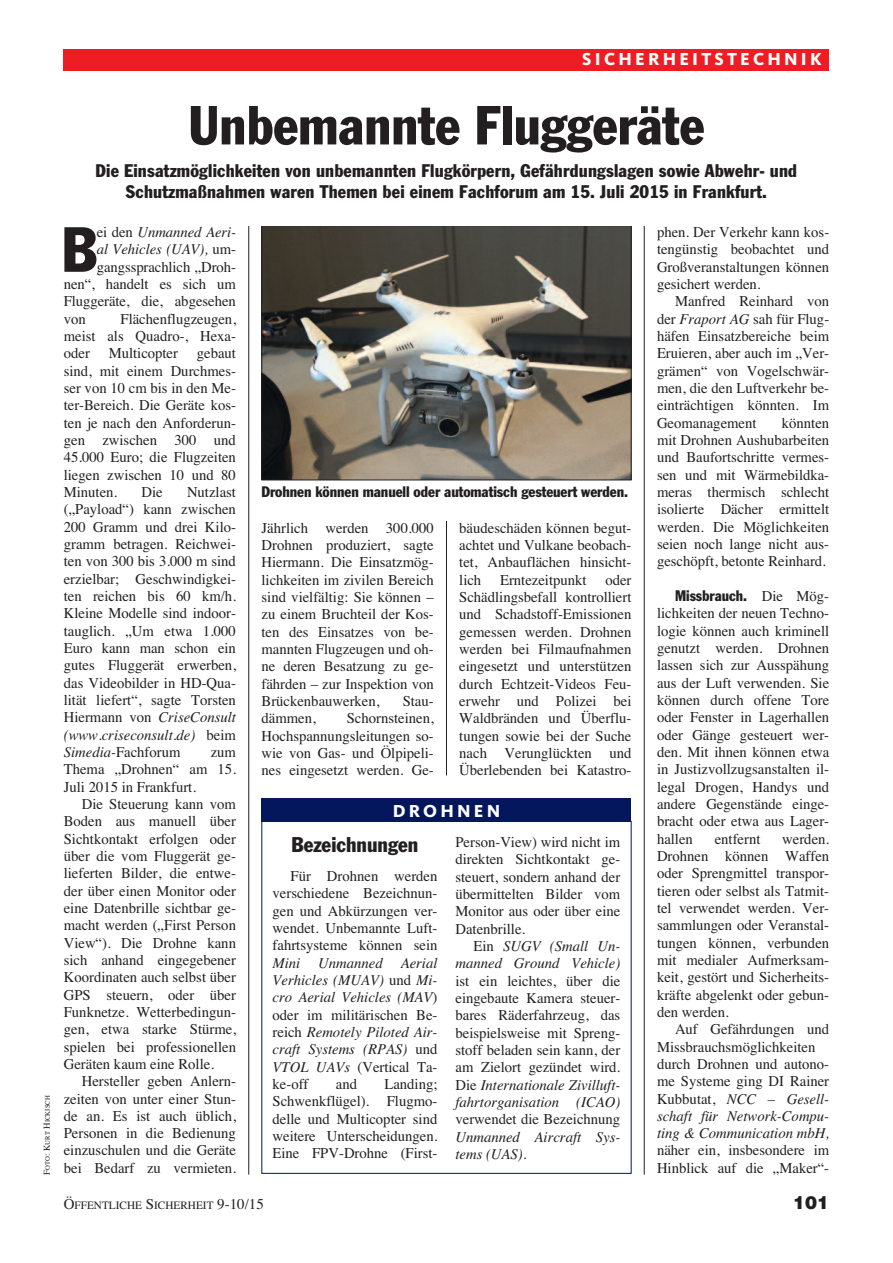
<style>
.page{position:relative;width:893px;height:1263px;background:#fff}
.page>*{position:absolute;margin:0;border:0;box-sizing:border-box;transform-origin:0 0}
.t1{font:condensed 62.55px "Franklin Gothic";color:#231f20}
.t2{font:condensed 54px "Franklin Gothic";color:#231f20}
.t3{font:condensed 21px "Franklin Gothic";color:#231f20}
.t4{font:condensed 18px/21.6px "Franklin Gothic";letter-spacing:.01em;color:#231f20;text-align:center}
.t5{font:800 18px "Kievit";letter-spacing:.175em;color:#fff}
.t6{font:900 18px "Helvetica";color:#231f20}
.t7{font:15px/17.2px "Times";color:#231f20;text-align:justify}
.t8{font:italic 15px/17.2px "Times";color:#231f20;text-align:justify}
.t9{font:condensed 15px "Franklin Gothic";letter-spacing:-.005em;color:#231f20}
.t10{font:11.25px "Times";color:#231f20}
.t11{font:6.75px "Times";color:#231f20}
.s1{font-size:9px}
.s2{font-style:normal}
.s3{font-style:italic}
.s4{font-family:"Times";font-stretch:normal}
.s5{font-size:15px}
</style>
<div class="page">
<hr style="left:644px;top:225px;width:1px;height:949px;background:#231f20">
<div style="left:64px;top:49px;width:765px;height:21px;background:#ee1d23"></div>
<hr style="left:248px;top:225px;width:1px;height:950px;background:#231f20">
<hr style="left:446px;top:519px;width:1px;height:256px;background:#231f20">
<img style="left:263px;top:227px;width:366px;height:251px">
<div style="left:261px;top:225px;width:370px;height:255px;border:1px solid #231f20"></div>
<div style="left:261px;top:798px;width:370px;height:24px;background:#04175c"></div>
<p class="t5" style="left:582px;top:53px;width:241px">SICHERHEITSTECHNIK</p>
<p class="t11" style="left:43px;top:1175px;width:81px;rotate:-90deg"><span class="s1">F</span>OTO<span class="s1">: K</span>URT <span class="s1">H</span>ICKISCH</p>
<h2 class="t2" style="left:188px;top:106px;width:518px">Unbemannte Fluggeräte</h2>
<p class="t4" style="left:96px;top:161px;width:703px">Die Einsatzmöglichkeiten von unbemannten Flugkörpern, Gefährdungslagen sowie Abwehr- und<br>Schutzmaßnahmen waren Themen bei einem Fachforum am 15. Juli 2015 in Frankfurt.</p>
<h1 class="t1" style="left:62px;top:227px;width:37px">B</h1>
<p class="t8" style="left:97px;top:223px;width:141px"><span class="s2">ei den</span> Unmanned Aeri-</p>
<p class="t8" style="left:97px;top:241px;width:141px">al Vehicles (UAV), <span class="s2">um-</span></p>
<p class="t7" style="left:97px;top:258px;width:141px">gangssprachlich „Droh-</p>
<p class="t7" style="left:64px;top:275px;width:174px">nen“, handelt es sich um</p>
<p class="t7" style="left:64px;top:293px;width:174px">Fluggeräte, die, abgesehen</p>
<p class="t7" style="left:64px;top:310px;width:24px">von</p>
<p class="t7" style="left:64px;top:310px;width:174px;text-indent:57px">Flächenflugzeugen, meist als Quadro-, Hexa&shy;oder</p>
<p class="t7" style="left:109px;top:345px;width:71px">Multicopter</p>
<p class="t7" style="left:64px;top:345px;width:174px;text-indent:133px">gebaut sind, mit einem Durchmes&shy;ser von 10 cm bis in den Me&shy;ter-Bereich. Die Geräte kos&shy;ten je nach den Anforderun&shy;gen zwischen 300 und 45.000 Euro; die Flugzeiten liegen zwischen 10 und 80<br>Minuten.</p>
<p class="t7" style="left:64px;top:483px;width:174px;text-indent:123px">Nutzlast („Payload“) kann zwischen 200 Gramm und drei Kilo&shy;gramm betragen. Reichwei&shy;ten von 300 bis 3.000 m sind erzielbar; Geschwindigkei&shy;ten reichen bis 60 km/h.<br>Kleine Modelle sind indoor&shy;tauglich. „Um etwa 1.000<br>Euro kann man schon ein gutes Fluggerät erwerben, das Videobilder in HD-Qua&shy;lität liefert“, sagte Torsten Hiermann von <span class="s3">CriseConsult (www.criseconsult.de)</span> beim <span class="s3">Simedia-</span>Fachforum</p>
<p class="t7" style="left:142px;top:483px;width:23px">Die</p>
<p class="t7" style="left:64px;top:743px;width:174px;text-indent:147px">zum Thema „Drohnen“ am 15.<br>Juli 2015 in Frankfurt.</p>
<p class="t7" style="left:64px;top:795px;width:174px;text-indent:18px">Die Steuerung kann vom Boden aus manuell über Sichtkontakt erfolgen oder über die vom Fluggerät ge&shy;lieferten Bilder, die entwe&shy;der über einen Monitor oder eine Datenbrille sichtbar ge&shy;macht werden („First Person View“). Die Drohne kann sich anhand eingegebener Koordinaten auch selbst über GPS steuern, oder über Funknetze. Wetterbedingun&shy;gen, etwa starke Stürme, spielen bei professionellen Geräten kaum eine Rolle.</p>
<p class="t7" style="left:64px;top:1072px;width:174px;text-indent:18px">Hersteller geben Anlern&shy;zeiten von unter einer Stun&shy;de an. Es ist auch üblich, Personen in die Bedienung einzuschulen und die Geräte bei Bedarf zu vermieten.</p>
<p class="t9" style="left:261px;top:486px;width:368px">Drohnen können manuell oder automatisch gesteuert werden.</p>
<p class="t7" style="left:262px;top:519px;width:174px">Jährlich werden 300.000<br>Drohnen produziert, sagte Hiermann. Die Einsatzmög&shy;lichkeiten im zivilen Bereich sind vielfältig: Sie können – zu einem Bruchteil der Kos&shy;ten des Einsatzes von be&shy;mannten Flugzeugen und oh&shy;ne deren Besatzung zu ge&shy;fährden – zur Inspektion von Brückenbauwerken,</p>
<p class="t7" style="left:403px;top:692px;width:33px">Stau-</p>
<p class="t7" style="left:262px;top:709px;width:56px">dämmen,</p>
<p class="t7" style="left:262px;top:709px;width:174px;text-indent:85px">Schornsteinen, Hochspannungsleitungen so&shy;wie von Gas- und Ölpipeli&shy;nes eingesetzt werden. Ge-</p>
<p class="t7" style="left:459px;top:519px;width:174px">bäudeschäden können begut&shy;achtet und Vulkane beobach&shy;tet, Anbauflächen hinsicht&shy;lich</p>
<p class="t7" style="left:459px;top:571px;width:174px;text-indent:146px">oder Schädlingsbefall kontrolliert und Schadstoff-Emissionen gemessen werden. Drohnen werden bei Filmaufnahmen eingesetzt und unterstützen durch Echtzeit-Videos Feu&shy;erwehr und Polizei bei Waldbränden und Überflu&shy;tungen sowie bei der Suche nach Verunglückten und Überlebenden bei Katastro-</p>
<p class="t7" style="left:500px;top:571px;width:88px">Erntezeitpunkt</p>
<p class="t5" style="left:393px;top:805px;width:109px">DROHNEN</p>
<h3 class="t3" style="left:292px;top:837px;width:128px">Bezeichnungen</h3>
<p class="t7" style="left:273px;top:867px;width:166px;text-indent:18px">Für Drohnen werden verschiedene Bezeichnun&shy;gen und Abkürzungen ver&shy;wendet. Unbemannte Luft&shy;fahrtsysteme können sein</p>
<p class="t8" style="left:273px;top:954px;width:166px">Mini Unmanned Aerial Verhicles (MUAV) <span class="s2">und</span> Mi&shy;cro Aerial Vehicles (MAV<span class="s2">) oder im militärischen Be&shy;reich</span> Remotely Piloted Air&shy;craft Systems (RPAS) <span class="s2">und </span>VTOL UAVs <span class="s2">(Vertical Ta&shy;ke-off</span></p>
<p class="t7" style="left:273px;top:1075px;width:166px;text-indent:112px">Landing; Schwenkflügel). Flugmo&shy;delle und Multicopter sind weitere Unterscheidungen.<br>Eine FPV-Drohne (First-</p>
<p class="t7" style="left:336px;top:1075px;width:23px">and</p>
<p class="t7" style="left:455px;top:833px;width:166px">Person-View) wird nicht im direkten Sichtkontakt ge&shy;steuert, sondern anhand der übermittelten Bilder vom Monitor aus oder über eine Datenbrille.</p>
<p class="t8" style="left:455px;top:937px;width:166px;text-align:right"><span class="s2">Ein</span> SUGV (Small Un&shy;manned Ground Vehicle)</p>
<p class="t7" style="left:455px;top:972px;width:166px">ist ein leichtes, über die eingebaute Kamera steuer&shy;bares Räderfahrzeug, das beispielsweise mit Spreng&shy;stoff beladen sein kann, der am Zielort gezündet wird.<br>Die <span class="s3">Internationale Zivilluft&shy;fahrtorganisation (ICAO)</span></p>
<p class="t7" style="left:455px;top:1110px;width:166px">verwendet die Bezeichnung</p>
<p class="t8" style="left:455px;top:1128px;width:166px">Unmanned Aircraft Sys&shy;tems (UAS).</p>
<p class="t7" style="left:657px;top:223px;width:174px">phen. Der Verkehr kann kos&shy;tengünstig beobachtet und Großveranstaltungen können gesichert werden.</p>
<p class="t7" style="left:657px;top:293px;width:174px;text-indent:18px">Manfred Reinhard von der <span class="s3">Fraport AG</span> sah für Flug&shy;häfen Einsatzbereiche beim Eruieren, aber auch im „Ver&shy;grämen“ von Vogelschwär&shy;men, die den Luftverkehr be&shy;einträchtigen könnten. Im Geomanagement</p>
<p class="t7" style="left:657px;top:414px;width:174px;text-indent:125px">könnten mit Drohnen Aushubarbeiten und Baufortschritte vermes&shy;sen und mit Wärmebildka&shy;meras thermisch schlecht isolierte Dächer ermittelt werden. Die Möglichkeiten seien noch lange nicht aus&shy;geschöpft, betonte Reinhard.</p>
<p class="t9" style="left:675px;top:590px;width:156px">Missbrauch. <span class="s4">Die Mög-</span></p>
<p class="t7" style="left:657px;top:604px;width:174px">lichkeiten der neuen Techno&shy;logie können auch kriminell genutzt werden. Drohnen lassen sich zur Ausspähung aus der Luft verwenden. Sie können durch offene Tore oder Fenster in Lagerhallen oder Gänge gesteuert wer&shy;den. Mit ihnen können etwa in Justizvollzugsanstalten il&shy;legal Drogen, Handys und andere Gegenstände einge&shy;bracht oder etwa aus Lager&shy;hallen</p>
<p class="t7" style="left:657px;top:830px;width:174px;text-indent:125px">werden.<br>Drohnen können Waffen oder Sprengmittel transpor&shy;tieren oder selbst als Tatmit&shy;tel verwendet werden. Ver&shy;sammlungen oder Veranstal&shy;tungen können, verbunden mit medialer Aufmerksam&shy;keit, gestört und Sicherheits&shy;kräfte abgelenkt oder gebun&shy;den werden.</p>
<p class="t7" style="left:657px;top:1020px;width:174px;text-align:left;text-indent:18px">Auf Gefährdungen und<br>Missbrauchsmöglichkeiten durch Drohnen und autono&shy;me Systeme ging DI Rainer<br>Kubbutat, <span class="s3">NCC – Gesell&shy;schaft für Network-Compu&shy;ting &amp; Communication mbH,</span></p>
<p class="t7" style="left:657px;top:1141px;width:174px">näher ein, insbesondere im<br>Hinblick auf die „Maker“-</p>
<p class="t7" style="left:715px;top:830px;width:47px">entfernt</p>
<p class="t10" style="left:64px;top:1198px;width:202px"><span class="s5">Ö</span>FFENTLICHE <span class="s5">S</span>ICHERHEIT <span class="s5">9-10/15</span></p>
<p class="t6" style="left:793px;top:1192px;width:38px">101</p>
</div>
